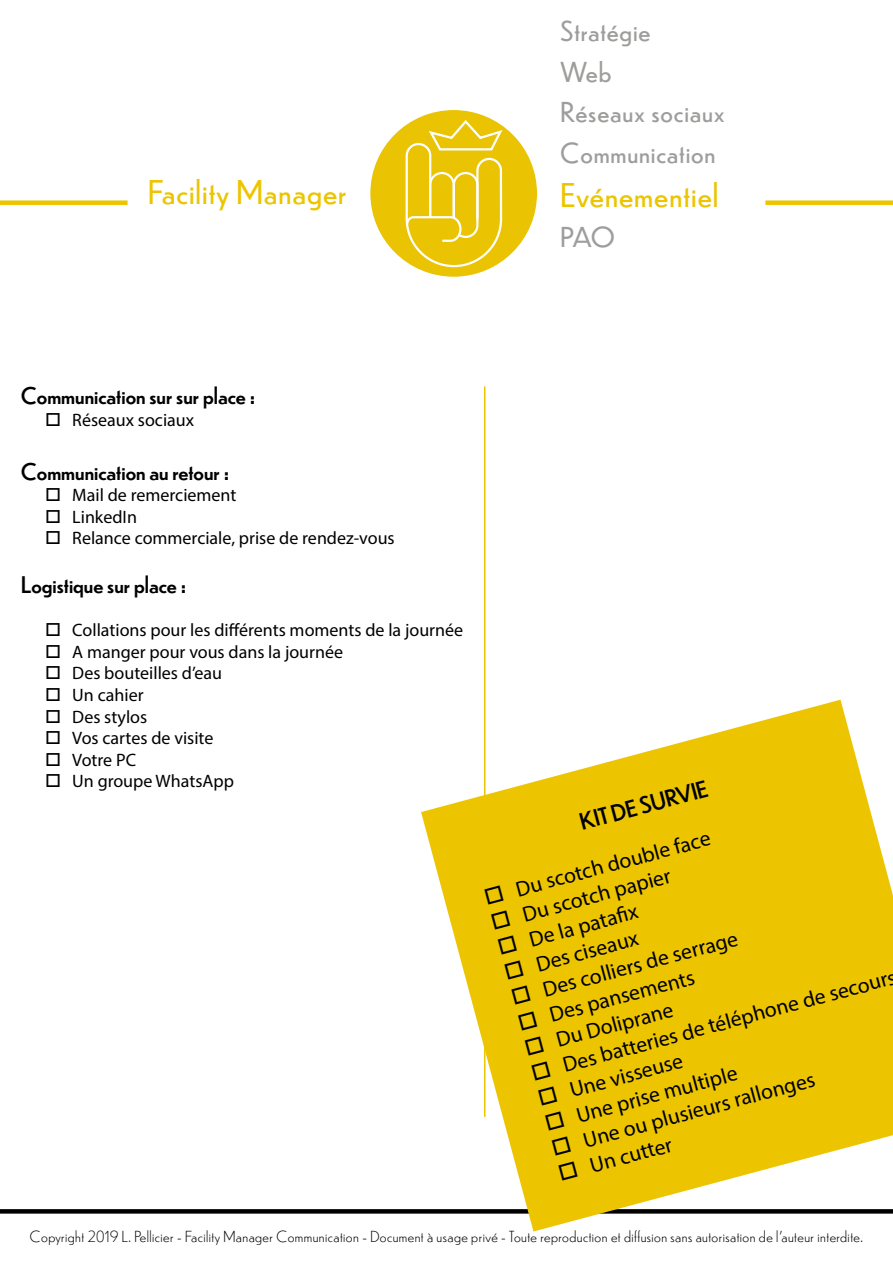
<style>
.page{position:relative;width:893px;height:1263px;background:#fff}
.page>*{position:absolute;margin:0;border:0;box-sizing:border-box;transform-origin:0 0}
.t1{font:32.1px "Dunbar Low";letter-spacing:.03em;color:#ecc500}
.t2{font:27px "Dunbar Low";letter-spacing:.03em;color:#9d9d9c}
.t3{font:22.5px "Dunbar Low";color:#000}
.t4{font:21.6px/26px "Myriad Pro";color:#000}
.t5{font:18px/21.6px "Myriad Pro";color:#000}
.t6{font:300 15px "Dunbar Low";letter-spacing:.03em;color:#000}
</style>
<div class="page">
<svg style="left:0;top:1209px;width:415px;height:4px;background:#080808"></svg>
<hr style="left:484px;top:386px;width:1px;height:731px;background:#ecc500">
<div style="left:765px;top:200px;width:128px;height:5px;background:#ecc500"></div>
<div style="left:0;top:200px;width:128px;height:5px;background:#ecc500"></div>
<div style="left:370px;top:110px;width:167px;height:167px;background:#eac302;border-radius:50%"></div>
<svg style="left:404px;top:118px;width:101px;height:150px"></svg>
<svg style="left:415px;top:693px;width:478px;height:539px"></svg>
<svg style="left:484px;top:885px;width:20px;height:19px"></svg>
<svg style="left:491px;top:910px;width:19px;height:19px"></svg>
<div style="left:498px;top:935px;width:39px;height:95px;background:#ecc500"></div>
<svg style="left:525px;top:1036px;width:19px;height:19px"></svg>
<svg style="left:531px;top:1061px;width:20px;height:19px"></svg>
<svg style="left:538px;top:1086px;width:19px;height:19px"></svg>
<svg style="left:545px;top:1111px;width:19px;height:19px"></svg>
<svg style="left:552px;top:1136px;width:19px;height:19px"></svg>
<svg style="left:558px;top:1161px;width:20px;height:20px"></svg>
<h2 class="t2" style="left:561px;top:12px;width:91px">Stratégie</h2>
<h2 class="t2" style="left:561px;top:52px;width:52px">Web</h2>
<h2 class="t2" style="left:561px;top:93px;width:166px">Réseaux sociaux</h2>
<h2 class="t2" style="left:561px;top:133px;width:156px">Communication</h2>
<h1 class="t1" style="left:148px;top:169px;width:200px">Facility Manager</h1>
<h1 class="t1" style="left:561px;top:172px;width:159px">Evénementiel</h1>
<h2 class="t2" style="left:561px;top:218px;width:56px">PAO</h2>
<p class="t3" style="left:21px;top:379px;width:236px">Communication sur sur place :</p>
<p class="t5" style="left:72px;top:408px;width:123px">Réseaux sociaux</p>
<p class="t3" style="left:21px;top:455px;width:209px">Communication au retour :</p>
<p class="t5" style="left:72px;top:484px;width:324px">Mail de remerciement<br>LinkedIn<br>Relance commerciale, prise de rendez-vous</p>
<p class="t3" style="left:21px;top:568px;width:166px">Logistique sur place :</p>
<p class="t5" style="left:72px;top:619px;width:392px">Collations pour les différents moments de la journée<br>A manger pour vous dans la journée<br>Des bouteilles d’eau<br>Un cahier<br>Des stylos<br>Vos cartes de visite<br>Votre PC<br>Un groupe WhatsApp</p>
<p class="t3" style="left:576px;top:806px;width:133px;rotate:-15deg">KIT DE SURVIE</p>
<p class="t4" style="left:513px;top:877px;width:345px;rotate:-15deg">Du scotch double face<br>Du scotch papier<br>De la patafi x<br>Des ciseaux<br>Des colliers de serrage<br>Des pansements<br>Du Doliprane<br>Des batteries de téléphone de secours<br>Une visseuse<br>Une prise multiple<br>Une ou plusieurs rallonges<br>Un cutter</p>
<p class="t6" style="left:30px;top:1225px;width:835px">Copyright 2019 L. Pellicier - Facility Manager Communication - Document à usage privé - Toute reproduction et diffusion sans autorisation de l’auteur interdite.</p>
</div>
